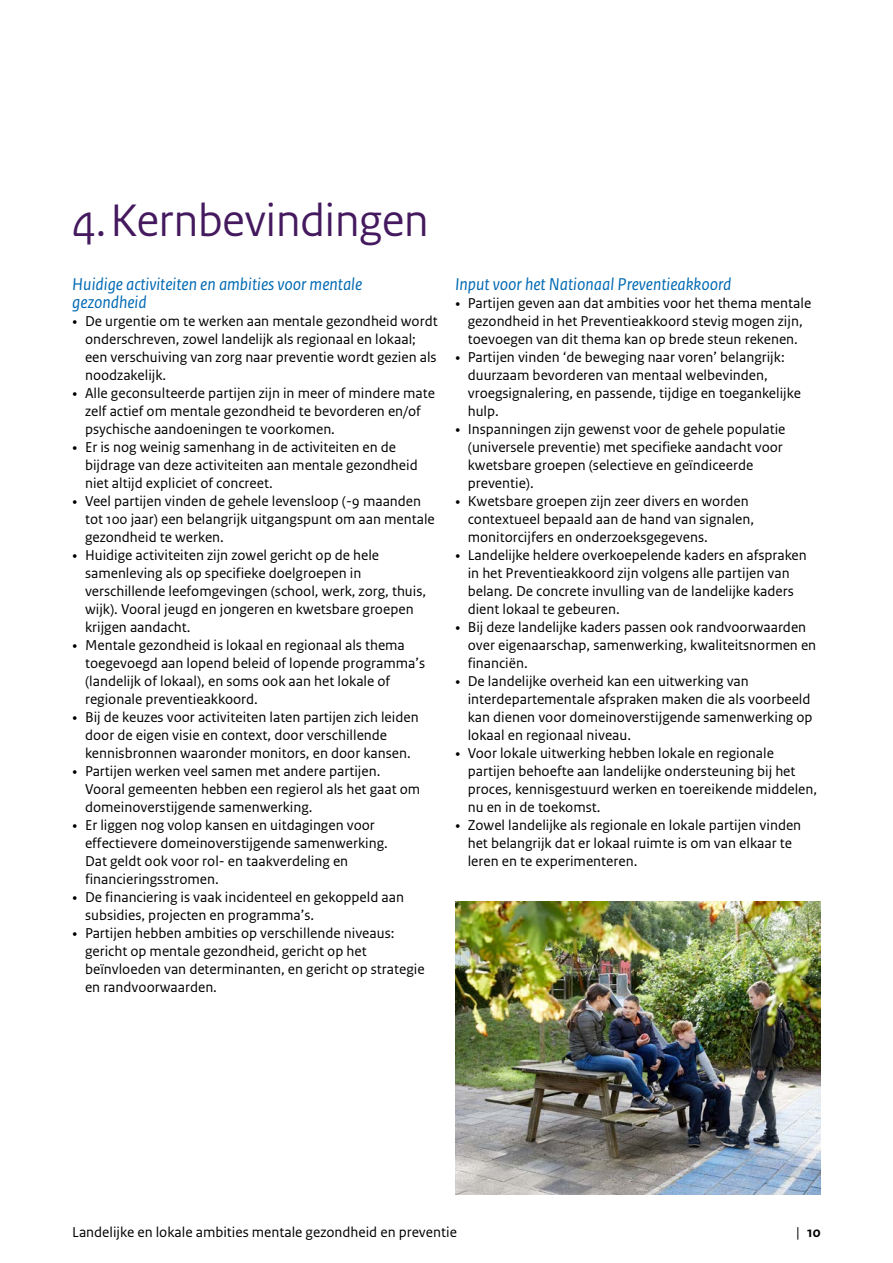
<style>
.page{position:relative;width:893px;height:1263px;background:#fff}
.page>*{position:absolute;margin:0;border:0;box-sizing:border-box;transform-origin:0 0}
.H2_Hoofdstukkop{font:48px "Rijksoverheid Sans Heading";color:#44195e}
.H3_Alineakop{font:italic 18px/18px "Rijksoverheid Sans Text";color:#0069b3}
.t1{font:15px/18px "Rijksoverheid Sans Text";color:#000}
.t2{font:700 15px "Rijksoverheid Sans Text";color:#000}
.s1{font-family:"Rijksoverheid Serif"}
.s2{font-weight:400}
</style>
<div class="page">
<img style="left:455px;top:902px;width:366px;height:293px">
<h2 class="H2_Hoofdstukkop" style="left:72px;top:192px;width:358px">4.Kernbevindingen</h2>
<h3 class="H3_Alineakop" style="left:72px;top:275px;width:291px">Huidige activiteiten en ambities voor mentale gezondheid</h3>
<p class="t1" style="left:85px;top:312px;width:354px;text-indent:-13px"><span class="s1">•</span> De urgentie om te werken aan mentale gezondheid wordt onderschreven, zowel landelijk als regionaal en lokaal; een verschuiving van zorg naar preventie wordt gezien als noodzakelijk.</p>
<p class="t1" style="left:85px;top:384px;width:351px;text-indent:-13px"><span class="s1">•</span> Alle geconsulteerde partijen zijn in meer of mindere mate zelf actief om mentale gezondheid te bevorderen en/of psychische aandoeningen te voorkomen.</p>
<p class="t1" style="left:85px;top:438px;width:334px;text-indent:-13px"><span class="s1">•</span> Er is nog weinig samenhang in de activiteiten en de bijdrage van deze activiteiten aan mentale gezondheid niet altijd expliciet of concreet.</p>
<p class="t1" style="left:85px;top:492px;width:351px;text-indent:-13px"><span class="s1">•</span> Veel partijen vinden de gehele levensloop (-9 maanden tot 100 jaar) een belangrijk uitgangspunt om aan mentale gezondheid te werken.</p>
<p class="t1" style="left:85px;top:546px;width:343px;text-indent:-13px"><span class="s1">•</span> Huidige activiteiten zijn zowel gericht op de hele samenleving als op specifieke doelgroepen in verschillende leefomgevingen (school, werk, zorg, thuis, wijk). Vooral jeugd en jongeren en kwetsbare groepen krijgen aandacht.</p>
<p class="t1" style="left:85px;top:636px;width:342px;text-indent:-13px"><span class="s1">•</span> Mentale gezondheid is lokaal en regionaal als thema toegevoegd aan lopend beleid of lopende programma’s (landelijk of lokaal), en soms ook aan het lokale of regionale preventieakkoord.</p>
<p class="t1" style="left:85px;top:708px;width:335px;text-indent:-13px"><span class="s1">•</span> Bij de keuzes voor activiteiten laten partijen zich leiden door de eigen visie en context, door verschillende kennisbronnen waaronder monitors, en door kansen.</p>
<p class="t1" style="left:85px;top:762px;width:337px;text-indent:-13px"><span class="s1">•</span> Partijen werken veel samen met andere partijen.<br>Vooral gemeenten hebben een regierol als het gaat om domeinoverstijgende samenwerking.</p>
<p class="t1" style="left:85px;top:816px;width:304px;text-indent:-13px"><span class="s1">•</span> Er liggen nog volop kansen en uitdagingen voor effectievere domeinoverstijgende samenwerking.<br>Dat geldt ook voor rol- en taakverdeling en financieringsstromen.</p>
<p class="t1" style="left:85px;top:888px;width:320px;text-indent:-13px"><span class="s1">•</span> De financiering is vaak incidenteel en gekoppeld aan subsidies, projecten en programma’s.</p>
<p class="t1" style="left:85px;top:924px;width:341px;text-indent:-13px"><span class="s1">•</span> Partijen hebben ambities op verschillende niveaus: gericht op mentale gezondheid, gericht op het beïnvloeden van determinanten, en gericht op strategie en randvoorwaarden.</p>
<h3 class="H3_Alineakop" style="left:455px;top:275px;width:278px">Input voor het Nationaal Preventieakkoord</h3>
<p class="t1" style="left:455px;top:294px;width:358px;text-align:center"><span class="s1">•</span> Partijen geven aan dat ambities voor het thema mentale gezondheid in het Preventieakkoord stevig mogen zijn, toevoegen van dit thema kan op brede steun rekenen.</p>
<p class="t1" style="left:468px;top:348px;width:335px;text-indent:-13px"><span class="s1">•</span> Partijen vinden ‘de beweging naar voren’ belangrijk: duurzaam bevorderen van mentaal welbevinden, vroegsignalering, en passende, tijdige en toegankelijke hulp.</p>
<p class="t1" style="left:468px;top:420px;width:319px;text-indent:-13px"><span class="s1">•</span> Inspanningen zijn gewenst voor de gehele populatie (universele preventie) met specifieke aandacht voor kwetsbare groepen (selectieve en geïndiceerde preventie).</p>
<p class="t1" style="left:468px;top:492px;width:288px;text-indent:-13px"><span class="s1">•</span> Kwetsbare groepen zijn zeer divers en worden contextueel bepaald aan de hand van signalen, monitorcijfers en onderzoeksgegevens.</p>
<p class="t1" style="left:468px;top:546px;width:341px;text-indent:-13px"><span class="s1">•</span> Landelijke heldere overkoepelende kaders en afspraken in het Preventieakkoord zijn volgens alle partijen van belang. De concrete invulling van de landelijke kaders dient lokaal te gebeuren.</p>
<p class="t1" style="left:468px;top:618px;width:350px;text-indent:-13px"><span class="s1">•</span> Bij deze landelijke kaders passen ook randvoorwaarden over eigenaarschap, samenwerking, kwaliteitsnormen en financiën.</p>
<p class="t1" style="left:468px;top:672px;width:346px;text-indent:-13px"><span class="s1">•</span> De landelijke overheid kan een uitwerking van interdepartementale afspraken maken die als voorbeeld kan dienen voor domeinoverstijgende samenwerking op lokaal en regionaal niveau.</p>
<p class="t1" style="left:468px;top:744px;width:351px;text-indent:-13px"><span class="s1">•</span> Voor lokale uitwerking hebben lokale en regionale partijen behoefte aan landelijke ondersteuning bij het proces, kennisgestuurd werken en toereikende middelen, nu en in de toekomst.</p>
<p class="t1" style="left:468px;top:816px;width:335px;text-indent:-13px"><span class="s1">•</span> Zowel landelijke als regionale en lokale partijen vinden het belangrijk dat er lokaal ruimte is om van elkaar te leren en te experimenteren.</p>
<p class="t1" style="left:72px;top:1223px;width:386px">Landelijke en lokale ambities mentale gezondheid en preventie</p>
<p class="t2" style="left:796px;top:1223px;width:26px"><span class="s2">|</span> 10</p>
</div>
